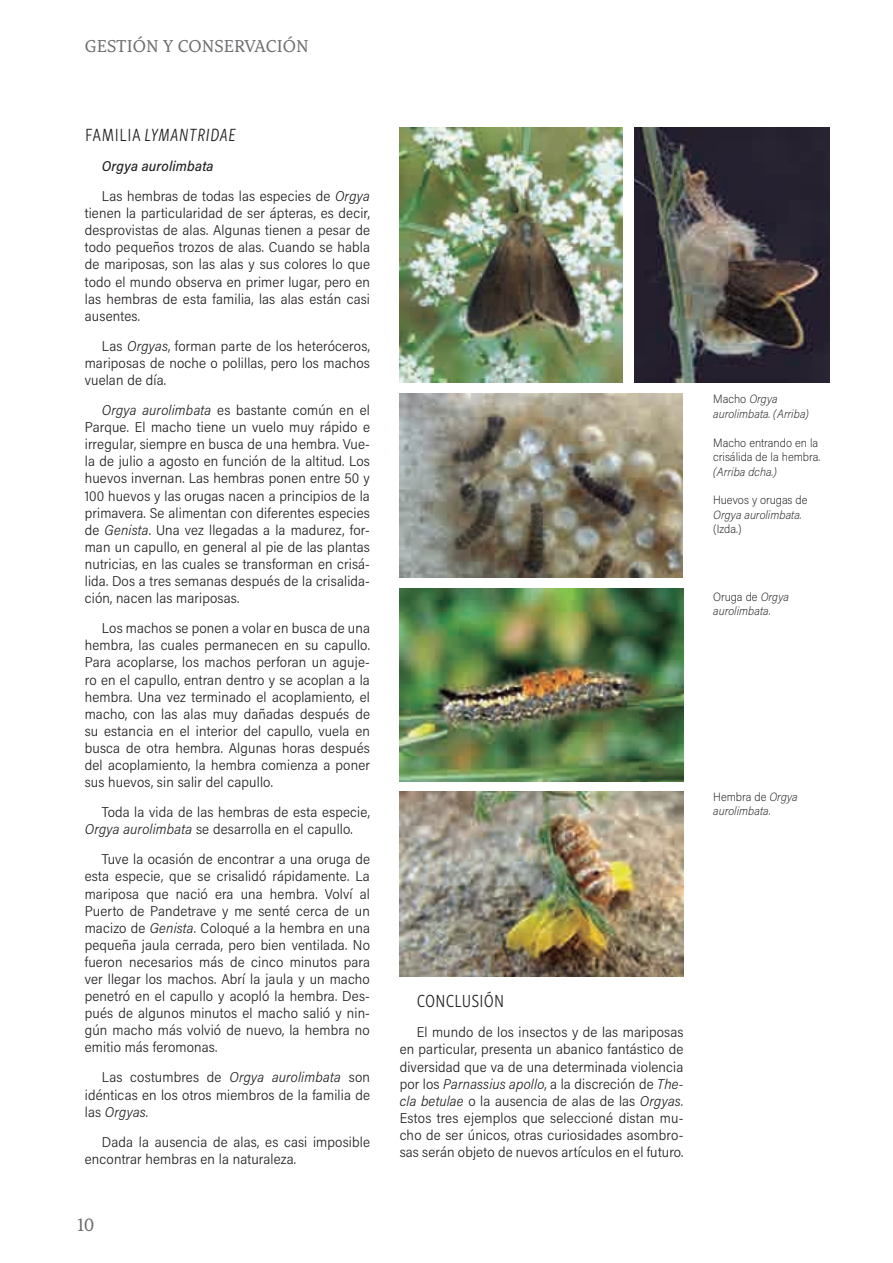
<style>
.page{position:relative;width:893px;height:1263px;background:#fff}
.page>*{position:absolute;margin:0;border:0;box-sizing:border-box;transform-origin:0 0}
.t1{font:19.5px "Capitolina";color:#6c6d70}
.t2{font:italic 300 18.15px "Skolar Sans Latn Cp";letter-spacing:.03em;color:#231f20}
.t3{font:18px "Capitolina";color:#6c6d70}
.t4{font:300 18px "Skolar Sans Latn Cp";letter-spacing:.01em;color:#231f20}
.t5{font:300 14.25px/17.1px "Acumin Pro Semi Cond";letter-spacing:.01em;color:#231f20;text-align:justify}
.t6{font:italic 200 12px/14.4px "Acumin Pro Semi Cond";color:#231f20}
.t7{font:200 12px/14.4px "Acumin Pro Semi Cond";color:#231f20}
.s1{font-style:normal}
.s2{font-weight:500;font-style:italic}
.s3{font-style:italic}
</style>
<div class="page">
<img style="left:399px;top:127px;width:223px;height:255px">
<img style="left:399px;top:791px;width:284px;height:185px">
<img style="left:399px;top:393px;width:283px;height:184px">
<img style="left:399px;top:589px;width:284px;height:192px">
<img style="left:634px;top:127px;width:195px;height:255px">
<p class="t3" style="left:85px;top:35px;width:225px">GESTIÓN Y CONSERVACIÓN</p>
<p class="t2" style="left:85px;top:122px;width:152px"><span class="s1">FAMILIA</span> LYMANTRIDAE</p>
<p class="t5" style="left:102px;top:150px;width:269px;line-height:30px"><span class="s2">Orgya aurolimbata<br></span>Las hembras de todas las especies de <span class="s3">Orgya</span></p>
<p class="t5" style="left:85px;top:204px;width:286px">tienen la particularidad de ser ápteras, es decir, desprovistas de alas. Algunas tienen a pesar de todo pequeños trozos de alas. Cuando se habla de mariposas, son las alas y sus colores lo que todo el mundo observa en primer lugar, pero en las hembras de esta familia, las alas están casi ausentes.</p>
<p class="t5" style="left:85px;top:336px;width:286px;text-indent:17px">Las <span class="s3">Orgyas</span>, forman parte de los heteróceros, mariposas de noche o polillas, pero los machos vuelan de día.</p>
<p class="t5" style="left:85px;top:401px;width:286px;text-indent:17px"><span class="s3">Orgya aurolimbata</span> es bastante común en el Parque. El macho tiene un vuelo muy rápido e irregular, siempre en busca de una hembra. Vue&shy;la de julio a agosto en función de la altitud. Los huevos invernan. Las hembras ponen entre 50 y 100 huevos y las orugas nacen a principios de la primavera. Se alimentan con diferentes especies de <span class="s3">Genista</span>. Una vez llegadas a la madurez, for&shy;man un capullo, en general al pie de las plantas nutricias, en las cuales se transforman en crisá&shy;lida. Dos a tres semanas después de la crisalida&shy;ción, nacen las mariposas.</p>
<p class="t5" style="left:85px;top:619px;width:286px;text-indent:17px">Los machos se ponen a volar en busca de una hembra, las cuales permanecen en su capullo.<br>Para acoplarse, los machos perforan un aguje&shy;ro en el capullo, entran dentro y se acoplan a la hembra. Una vez terminado el acoplamiento, el macho, con las alas muy dañadas después de su estancia en el interior del capullo, vuela en busca de otra hembra. Algunas horas después del acoplamiento, la hembra comienza a poner sus huevos, sin salir del capullo.</p>
<p class="t5" style="left:85px;top:803px;width:286px;text-indent:17px">Toda la vida de las hembras de esta especie,<br><span class="s3">Orgya aurolimbata</span> se desarrolla en el capullo.</p>
<p class="t5" style="left:85px;top:850px;width:286px;text-indent:17px">Tuve la ocasión de encontrar a una oruga de esta especie, que se crisalidó rápidamente. La mariposa que nació era una hembra. Volví al Puerto de Pandetrave y me senté cerca de un macizo de <span class="s3">Genista</span>. Coloqué a la hembra en una pequeña jaula cerrada, pero bien ventilada. No fueron necesarios más de cinco minutos para ver llegar los machos. Abrí la jaula y un macho penetró en el capullo y acopló la hembra. Des&shy;pués de algunos minutos el macho salió y nin&shy;gún macho más volvió de nuevo, la hembra no emitio más feromonas.</p>
<p class="t5" style="left:85px;top:1068px;width:286px;text-indent:17px">Las costumbres de <span class="s3">Orgya aurolimbata</span> son idénticas en los otros miembros de la familia de las <span class="s3">Orgyas</span>.</p>
<p class="t5" style="left:85px;top:1132px;width:286px;text-indent:17px">Dada la ausencia de alas, es casi imposible encontrar hembras en la naturaleza.</p>
<h1 class="t1" style="left:77px;top:1212px;width:18px">10</h1>
<p class="t4" style="left:416px;top:988px;width:89px">CONCLUSIÓN</p>
<p class="t5" style="left:399px;top:1023px;width:285px;text-indent:17px">El mundo de los insectos y de las mariposas en particular, presenta un abanico fantástico de diversidad que va de una determinada violencia por los <span class="s3">Parnassius apollo</span>, a la discreción de <span class="s3">The&shy;cla betulae</span> o la ausencia de alas de las <span class="s3">Orgyas.<br></span>Estos tres ejemplos que seleccioné distan mu&shy;cho de ser únicos, otras curiosidades asombro&shy;sas serán objeto de nuevos artículos en el futuro.</p>
<p class="t6" style="left:713px;top:391px;width:97px"><span class="s1">Macho</span> Orgya aurolimbata. (Arriba)</p>
<p class="t7" style="left:713px;top:435px;width:108px">Macho entrando en la crisálida de la hembra.</p>
<p class="t6" style="left:713px;top:463px;width:65px">(Arriba dcha.)</p>
<p class="t7" style="left:713px;top:492px;width:96px">Huevos y orugas de</p>
<p class="t6" style="left:713px;top:507px;width:90px">Orgya aurolimbata.</p>
<p class="t7" style="left:713px;top:521px;width:30px">(Izda.)</p>
<p class="t6" style="left:713px;top:588px;width:77px"><span class="s1">Oruga de</span> Orgya aurolimbata<span class="s1">.</span></p>
<p class="t6" style="left:713px;top:788px;width:86px"><span class="s1">Hembra de</span> Orgya aurolimbata<span class="s1">.</span></p>
</div>
